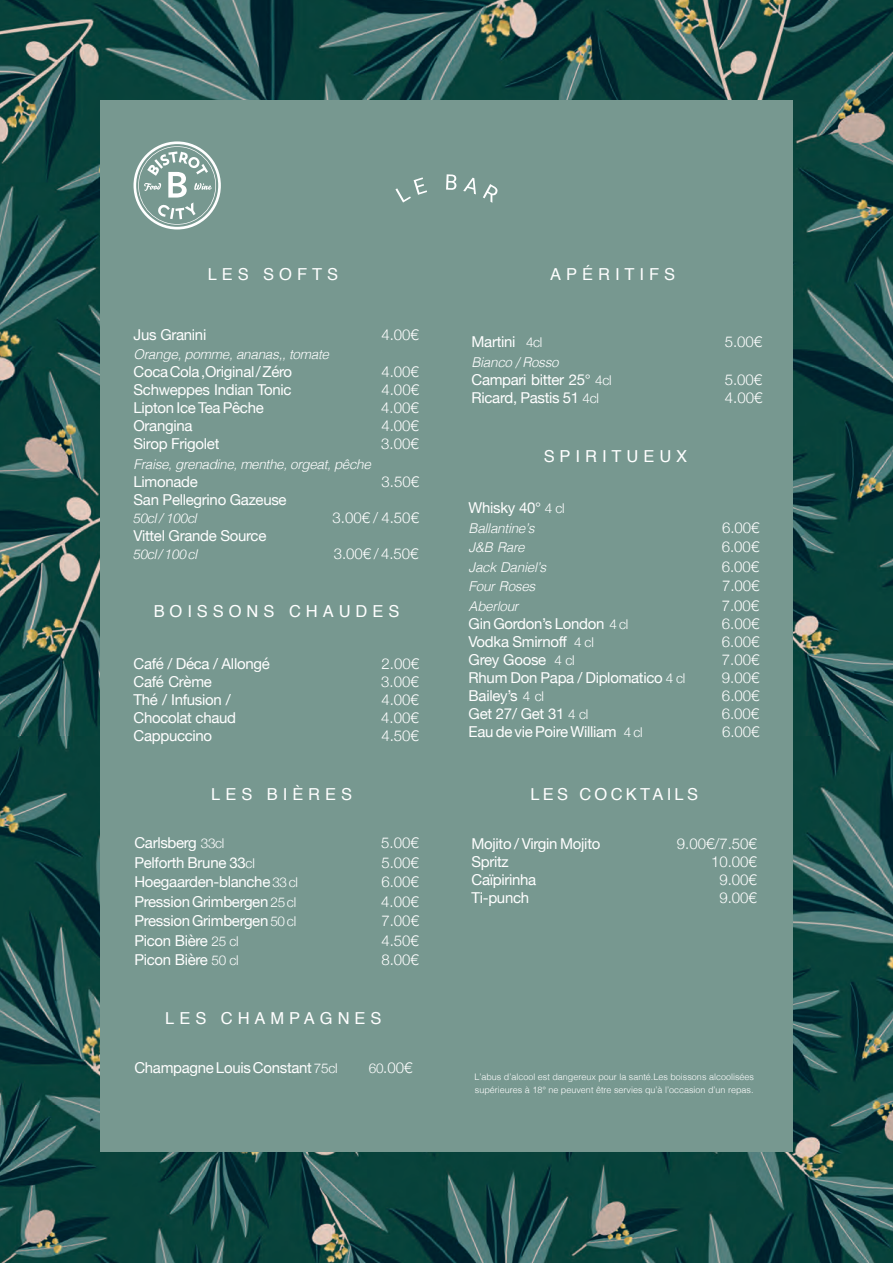
<style>
.page{position:relative;width:893px;height:1263px;background:#fff}
.page>*{position:absolute;margin:0;border:0;box-sizing:border-box;transform-origin:0 0}
.t1{font:16.5px "Helvetica";letter-spacing:.3em;color:#fff}
.t2{font:16.5px "Helvetica";letter-spacing:.2em;color:#fff}
.t3{font:15px "Helvetica Neue";letter-spacing:-.02em;color:#fff}
.t4{font:300 15px "Helvetica Neue";color:#fff}
.t5{font:italic 300 13.5px "Helvetica";letter-spacing:-.02em;color:#fff}
.t6{font:italic 300 13.5px "Helvetica Neue";letter-spacing:-.02em;color:#fff}
.t7{font:300 9px/13.5px "Helvetica";color:#fff}
.s1{font-weight:300;font-size:13.5px}
.s2{font-size:13.5px}
</style>
<div class="page">
<img style="left:0;top:0;width:893px;height:1263px">
<div style="left:100px;top:100px;width:693px;height:1051px;background:#779890"></div>
<svg style="left:134px;top:141px;width:87px;height:88px"></svg>
<svg style="left:395px;top:177px;width:32px;height:26px"></svg>
<svg style="left:446px;top:174px;width:10px;height:16px"></svg>
<svg style="left:463px;top:178px;width:13px;height:16px"></svg>
<svg style="left:483px;top:184px;width:15px;height:19px"></svg>
<p class="t1" style="left:208px;top:261px;width:132px">LES SOFTS</p>
<p class="t3" style="left:134px;top:324px;width:74px">Jus Granini</p>
<p class="t4" style="left:381px;top:322px;width:39px">4.00€</p>
<p class="t5" style="left:134px;top:343px;width:197px">Orange, pomme, ananas,, tomate</p>
<p class="t3" style="left:134px;top:361px;width:160px">Coca Cola ,Original / Zéro</p>
<p class="t4" style="left:381px;top:360px;width:39px">4.00€</p>
<p class="t3" style="left:134px;top:379px;width:160px">Schweppes Indian Tonic</p>
<p class="t4" style="left:381px;top:378px;width:39px">4.00€</p>
<p class="t3" style="left:134px;top:397px;width:132px">Lipton Ice Tea Pêche</p>
<p class="t4" style="left:381px;top:396px;width:39px">4.00€</p>
<p class="t3" style="left:134px;top:415px;width:61px">Orangina</p>
<p class="t4" style="left:381px;top:414px;width:39px">4.00€</p>
<p class="t3" style="left:134px;top:433px;width:87px">Sirop Frigolet</p>
<p class="t4" style="left:381px;top:432px;width:39px">3.00€</p>
<p class="t5" style="left:134px;top:452px;width:239px">Fraise, grenadine, menthe, orgeat, pêche</p>
<p class="t3" style="left:134px;top:471px;width:66px">Limonade</p>
<p class="t4" style="left:381px;top:469px;width:39px">3.50€</p>
<p class="t3" style="left:134px;top:489px;width:155px">San Pellegrino Gazeuse</p>
<p class="t6" style="left:134px;top:507px;width:65px">50cl / 100cl</p>
<p class="t4" style="left:332px;top:505px;width:88px">3.00€ / 4.50€</p>
<p class="t3" style="left:134px;top:525px;width:134px">Vittel Grande Source</p>
<p class="t6" style="left:134px;top:543px;width:66px">50cl / 100 cl</p>
<p class="t4" style="left:334px;top:541px;width:86px">3.00€ / 4.50€</p>
<p class="t1" style="left:154px;top:598px;width:247px">BOISSONS CHAUDES</p>
<p class="t3" style="left:134px;top:653px;width:138px">Café / Déca / Allongé</p>
<p class="t4" style="left:381px;top:651px;width:39px">2.00€</p>
<p class="t3" style="left:134px;top:671px;width:80px">Café Crème</p>
<p class="t4" style="left:381px;top:669px;width:39px">3.00€</p>
<p class="t3" style="left:134px;top:689px;width:99px">Thé / Infusion /</p>
<p class="t4" style="left:381px;top:687px;width:39px">4.00€</p>
<p class="t3" style="left:134px;top:707px;width:104px">Chocolat chaud</p>
<p class="t4" style="left:381px;top:705px;width:39px">4.00€</p>
<p class="t3" style="left:134px;top:725px;width:80px">Cappuccino</p>
<p class="t4" style="left:381px;top:723px;width:39px">4.50€</p>
<p class="t1" style="left:211px;top:781px;width:142px">LES BIÈRES</p>
<p class="t3" style="left:134px;top:832px;width:92px">Carlsberg <span class="s1">33cl</span></p>
<p class="t4" style="left:381px;top:831px;width:39px">5.00€</p>
<p class="t3" style="left:134px;top:852px;width:122px">Pelforth Brune 33<span class="s1">cl</span></p>
<p class="t4" style="left:381px;top:850px;width:39px">5.00€</p>
<p class="t3" style="left:134px;top:871px;width:165px">Hoegaarden-blanche <span class="s1">33 cl</span></p>
<p class="t4" style="left:381px;top:870px;width:39px">6.00€</p>
<p class="t3" style="left:134px;top:891px;width:163px">Pression Grimbergen <span class="s1">25 cl</span></p>
<p class="t4" style="left:381px;top:889px;width:39px">4.00€</p>
<p class="t3" style="left:134px;top:910px;width:163px">Pression Grimbergen <span class="s1">50 cl</span></p>
<p class="t4" style="left:381px;top:909px;width:39px">7.00€</p>
<p class="t3" style="left:134px;top:930px;width:106px">Picon Bière <span class="s1">25 cl</span></p>
<p class="t4" style="left:381px;top:928px;width:39px">4.50€</p>
<p class="t3" style="left:134px;top:949px;width:106px">Picon Bière <span class="s1">50 cl</span></p>
<p class="t4" style="left:381px;top:948px;width:39px">8.00€</p>
<p class="t1" style="left:165px;top:1006px;width:218px">LES CHAMPAGNES</p>
<p class="t3" style="left:134px;top:1057px;width:205px">Champagne Louis Constant <span class="s1">75cl</span></p>
<p class="t4" style="left:369px;top:1055px;width:45px"><span class="s2">60</span>.00€</p>
<p class="t1" style="left:550px;top:261px;width:126px">APÉRITIFS</p>
<p class="t3" style="left:471px;top:331px;width:72px">Martini <span class="s1">4cl</span></p>
<p class="t4" style="left:725px;top:330px;width:39px">5.00€</p>
<p class="t5" style="left:471px;top:350px;width:89px">Bianco / Rosso</p>
<p class="t3" style="left:471px;top:368px;width:142px">Campari bitter 25° <span class="s1">4cl</span></p>
<p class="t4" style="left:725px;top:367px;width:39px">5.00€</p>
<p class="t3" style="left:471px;top:386px;width:129px">Ricard, Pastis 51 <span class="s1">4cl</span></p>
<p class="t4" style="left:725px;top:385px;width:39px">4.00€</p>
<p class="t1" style="left:544px;top:444px;width:145px">SPIRITUEUX</p>
<p class="t3" style="left:469px;top:497px;width:98px">Whisky 40° <span class="s1">4 cl</span></p>
<p class="t5" style="left:469px;top:517px;width:68px">Ballantine’s</p>
<p class="t4" style="left:722px;top:515px;width:39px">6.00€</p>
<p class="t5" style="left:469px;top:536px;width:58px">J&amp;B Rare</p>
<p class="t4" style="left:722px;top:535px;width:39px">6.00€</p>
<p class="t5" style="left:469px;top:556px;width:79px">Jack Daniel’s</p>
<p class="t4" style="left:722px;top:554px;width:39px">6.00€</p>
<p class="t5" style="left:469px;top:575px;width:68px">Four Roses</p>
<p class="t4" style="left:722px;top:574px;width:39px">7.00€</p>
<p class="t5" style="left:469px;top:595px;width:51px">Aberlour</p>
<p class="t4" style="left:722px;top:593px;width:39px">7.00€</p>
<p class="t3" style="left:469px;top:613px;width:161px">Gin Gordon’s London <span class="s1">4 cl</span></p>
<p class="t4" style="left:722px;top:611px;width:39px">6.00€</p>
<p class="t3" style="left:469px;top:631px;width:127px">Vodka Smirnoff <span class="s1">4 cl</span></p>
<p class="t4" style="left:722px;top:629px;width:39px">6.00€</p>
<p class="t3" style="left:469px;top:649px;width:108px">Grey Goose <span class="s1">4 cl</span></p>
<p class="t4" style="left:722px;top:647px;width:39px">7.00€</p>
<p class="t3" style="left:469px;top:667px;width:218px">Rhum Don Papa / Diplomatico <span class="s1">4 cl</span></p>
<p class="t4" style="left:722px;top:665px;width:39px">9.00€</p>
<p class="t3" style="left:469px;top:685px;width:77px">Bailey’s <span class="s1">4 cl</span></p>
<p class="t4" style="left:722px;top:683px;width:39px">6.00€</p>
<p class="t3" style="left:469px;top:703px;width:121px">Get 27/ Get 31 <span class="s1">4 cl</span></p>
<p class="t4" style="left:722px;top:701px;width:39px">6.00€</p>
<p class="t3" style="left:469px;top:721px;width:176px">Eau de vie Poire William <span class="s1">4 cl</span></p>
<p class="t4" style="left:722px;top:719px;width:39px">6.00€</p>
<p class="t2" style="left:530px;top:781px;width:169px">LES COCKTAILS</p>
<p class="t3" style="left:471px;top:832px;width:130px">Mojito / Virgin Mojito</p>
<p class="t4" style="left:677px;top:831px;width:82px">9.00€/7.50€</p>
<p class="t3" style="left:471px;top:850px;width:39px">Spritz</p>
<p class="t4" style="left:711px;top:849px;width:47px">10.00€</p>
<p class="t3" style="left:471px;top:868px;width:66px">Caïpirinha</p>
<p class="t4" style="left:719px;top:867px;width:39px">9.00€</p>
<p class="t3" style="left:471px;top:886px;width:59px">Ti-punch</p>
<p class="t4" style="left:719px;top:885px;width:39px">9.00€</p>
<p class="t7" style="left:474px;top:1069px;width:281px">L’abus d’alcool est dangereux pour la santé.Les boissons alcoolisées supérieures à 18° ne peuvent être servies qu’à l’occasion d’un repas.</p>
</div>
